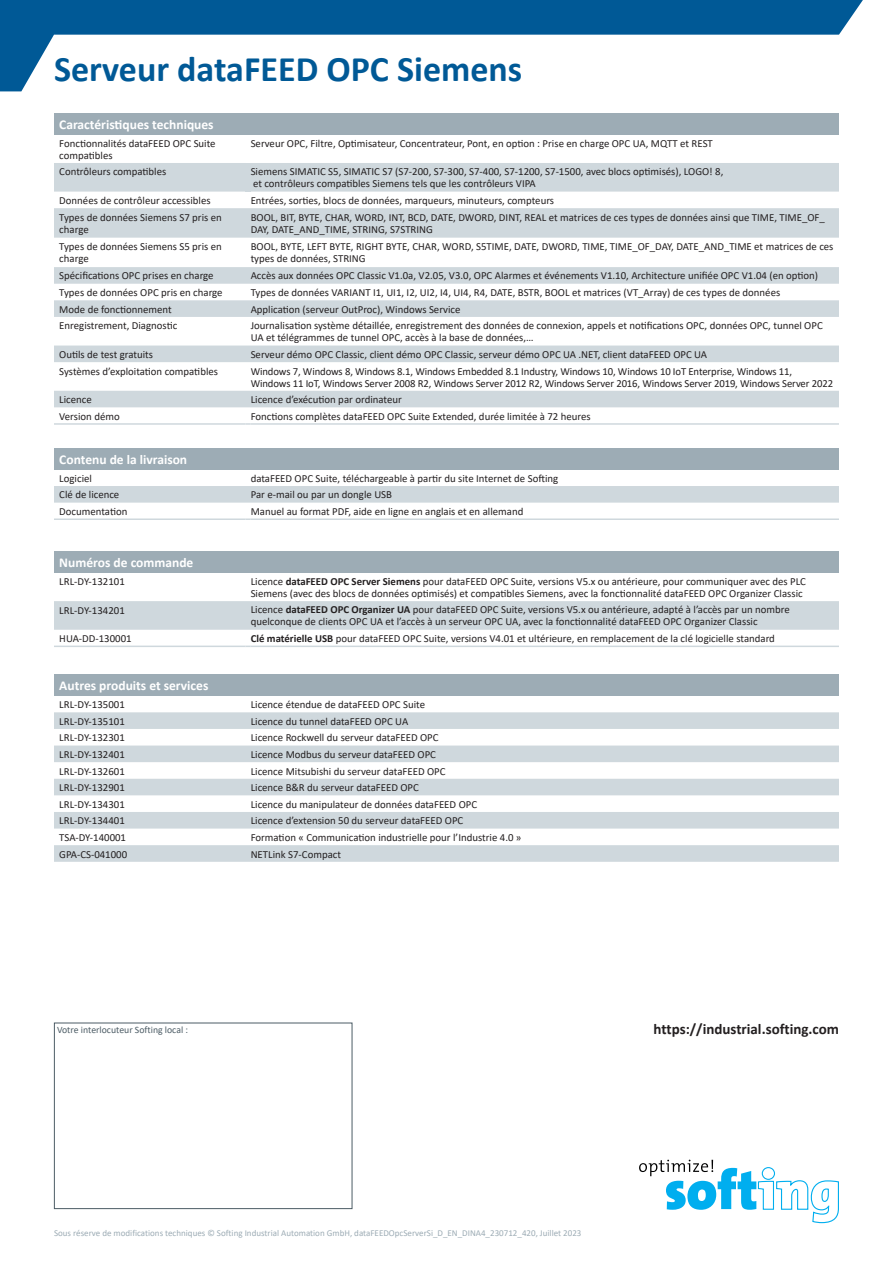
<style>
.page{position:relative;width:893px;height:1263px;background:#fff}
.page>*{position:absolute;margin:0;border:0;box-sizing:border-box;transform-origin:0 0}
.Headline__Produktname{font:700 36px "Calibri";color:#005996}
.t1{font:700 15px "Calibri";color:#231f20}
.Tabelle__Überschriften_9_pt{font:700 13.5px "Calibri";color:#fff}
.Tabelle__Text_7_2_pt{font:10.8px/12px "Calibri";color:#231f20}
.t2{font:9.75px "Calibri";color:#4c5c65}
.t3{font:9px "Calibri";color:#9dacb5}
.s1{font-weight:700}
</style>
<div class="page">
<svg style="left:0;top:0;width:863px;height:91px"></svg>
<div style="left:54px;top:1022px;width:298px;height:187px;background:#fff;border:1px solid #4c5c65"></div>
<svg style="left:639px;top:1160px;width:200px;height:63px"></svg>
<div style="left:54px;top:113px;width:785px;height:21px;background:#9dacb5"></div>
<svg style="left:54px;top:163px;width:785px;height:244px"></svg>
<div style="left:245px;top:163px;width:6px;height:29px;background:#cfd8dd"></div>
<hr style="left:54px;top:423px;width:191px;height:2px;background:#cfd8dd">
<svg style="left:245px;top:423px;width:6px;height:2px"></svg>
<hr style="left:251px;top:423px;width:588px;height:2px;background:#cfd8dd">
<div style="left:54px;top:551px;width:785px;height:21px;background:#9dacb5"></div>
<div style="left:54px;top:601px;width:785px;height:29px;background:#cfd8dd"></div>
<hr style="left:54px;top:646px;width:191px;height:1px;background:#cfd8dd">
<hr style="left:251px;top:646px;width:588px;height:1px;background:#cfd8dd">
<div style="left:54px;top:448px;width:785px;height:21px;background:#9dacb5"></div>
<div style="left:54px;top:486px;width:785px;height:17px;background:#cfd8dd"></div>
<hr style="left:54px;top:518px;width:191px;height:2px;background:#cfd8dd">
<svg style="left:245px;top:518px;width:6px;height:2px"></svg>
<hr style="left:251px;top:518px;width:588px;height:2px;background:#cfd8dd">
<div style="left:54px;top:674px;width:785px;height:22px;background:#9dacb5"></div>
<svg style="left:54px;top:712px;width:785px;height:150px;fill:#cfd8dd"></svg>
<p class="Headline__Produktname" style="left:54px;top:44px;width:470px">Serveur dataFEED OPC Siemens</p>
<p class="Tabelle__Überschriften_9_pt" style="left:59px;top:115px;width:156px">Caractéristiques techniques</p>
<p class="Tabelle__Text_7_2_pt" style="left:59px;top:137px;width:158px">Fonctionnalités dataFEED OPC Suite compatibles</p>
<p class="Tabelle__Text_7_2_pt" style="left:251px;top:137px;width:464px">Serveur OPC, Filtre, Optimisateur, Concentrateur, Pont, en option : Prise en charge OPC UA, MQTT et REST</p>
<p class="Tabelle__Text_7_2_pt" style="left:59px;top:165px;width:108px">Contrôleurs compatibles</p>
<p class="Tabelle__Text_7_2_pt" style="left:251px;top:165px;width:474px">Siemens SIMATIC S5, SIMATIC S7 (S7-200, S7-300, S7-400, S7-1200, S7-1500, avec blocs optimisés), LOGO! 8, et contrôleurs compatibles Siemens tels que les contrôleurs VIPA</p>
<p class="Tabelle__Text_7_2_pt" style="left:59px;top:194px;width:153px">Données de contrôleur accessibles</p>
<p class="Tabelle__Text_7_2_pt" style="left:251px;top:194px;width:305px">Entrées, sorties, blocs de données, marqueurs, minuteurs, compteurs</p>
<p class="Tabelle__Text_7_2_pt" style="left:59px;top:211px;width:164px">Types de données Siemens S7 pris en charge</p>
<p class="Tabelle__Text_7_2_pt" style="left:251px;top:211px;width:576px">BOOL, BIT, BYTE, CHAR, WORD, INT, BCD, DATE, DWORD, DINT, REAL et matrices de ces types de données ainsi que TIME, TIME_OF_<br>DAY, DATE_AND_TIME, STRING, S7STRING</p>
<p class="Tabelle__Text_7_2_pt" style="left:59px;top:241px;width:164px">Types de données Siemens S5 pris en charge</p>
<p class="Tabelle__Text_7_2_pt" style="left:251px;top:240px;width:584px">BOOL, BYTE, LEFT BYTE, RIGHT BYTE, CHAR, WORD, S5TIME, DATE, DWORD, TIME, TIME_OF_DAY, DATE_AND_TIME et matrices de ces types de données, STRING</p>
<p class="Tabelle__Text_7_2_pt" style="left:59px;top:270px;width:156px">Spécifications OPC prises en charge</p>
<p class="Tabelle__Text_7_2_pt" style="left:251px;top:270px;width:569px">Accès aux données OPC Classic V1.0a, V2.05, V3.0, OPC Alarmes et événements V1.10, Architecture unifiée OPC V1.04 (en option)</p>
<p class="Tabelle__Text_7_2_pt" style="left:59px;top:286px;width:165px">Types de données OPC pris en charge</p>
<p class="Tabelle__Text_7_2_pt" style="left:251px;top:286px;width:531px">Types de données VARIANT I1, UI1, I2, UI2, I4, UI4, R4, DATE, BSTR, BOOL et matrices (VT_Array) de ces types de données</p>
<p class="Tabelle__Text_7_2_pt" style="left:59px;top:303px;width:114px">Mode de fonctionnement</p>
<p class="Tabelle__Text_7_2_pt" style="left:251px;top:303px;width:211px">Application (serveur OutProc), Windows Service</p>
<p class="Tabelle__Text_7_2_pt" style="left:59px;top:319px;width:119px">Enregistrement, Diagnostic</p>
<p class="Tabelle__Text_7_2_pt" style="left:251px;top:319px;width:574px">Journalisation système détaillée, enregistrement des données de connexion, appels et notifications OPC, données OPC, tunnel OPC<br>UA et télégrammes de tunnel OPC, accès à la base de données,…</p>
<p class="Tabelle__Text_7_2_pt" style="left:59px;top:348px;width:95px">Outils de test gratuits</p>
<p class="Tabelle__Text_7_2_pt" style="left:251px;top:348px;width:458px">Serveur démo OPC Classic, client démo OPC Classic, serveur démo OPC UA .NET, client dataFEED OPC UA</p>
<p class="Tabelle__Text_7_2_pt" style="left:59px;top:365px;width:160px">Systèmes d’exploitation compatibles</p>
<p class="Tabelle__Text_7_2_pt" style="left:251px;top:365px;width:584px">Windows 7, Windows 8, Windows 8.1, Windows Embedded 8.1 Industry, Windows 10, Windows 10 IoT Enterprise, Windows 11,<br>Windows 11 IoT, Windows Server 2008 R2, Windows Server 2012 R2, Windows Server 2016, Windows Server 2019, Windows Server 2022</p>
<p class="Tabelle__Text_7_2_pt" style="left:59px;top:393px;width:34px">Licence</p>
<p class="Tabelle__Text_7_2_pt" style="left:251px;top:393px;width:153px">Licence d’exécution par ordinateur</p>
<p class="Tabelle__Text_7_2_pt" style="left:59px;top:410px;width:62px">Version démo</p>
<p class="Tabelle__Text_7_2_pt" style="left:251px;top:410px;width:342px">Fonctions complètes dataFEED OPC Suite Extended, durée limitée à 72 heures</p>
<p class="Tabelle__Überschriften_9_pt" style="left:59px;top:450px;width:129px">Contenu de la livraison</p>
<p class="Tabelle__Text_7_2_pt" style="left:59px;top:472px;width:34px">Logiciel</p>
<p class="Tabelle__Text_7_2_pt" style="left:251px;top:472px;width:309px">dataFEED OPC Suite, téléchargeable à partir du site Internet de Softing</p>
<p class="Tabelle__Text_7_2_pt" style="left:59px;top:488px;width:62px">Clé de licence</p>
<p class="Tabelle__Text_7_2_pt" style="left:251px;top:488px;width:143px">Par e-mail ou par un dongle USB</p>
<p class="Tabelle__Text_7_2_pt" style="left:59px;top:505px;width:70px">Documentation</p>
<p class="Tabelle__Text_7_2_pt" style="left:251px;top:505px;width:274px">Manuel au format PDF, aide en ligne en anglais et en allemand</p>
<p class="Tabelle__Überschriften_9_pt" style="left:59px;top:553px;width:136px">Numéros de commande</p>
<p class="Tabelle__Text_7_2_pt" style="left:59px;top:575px;width:67px">LRL-DY-132101</p>
<p class="Tabelle__Text_7_2_pt" style="left:251px;top:575px;width:557px">Licence <span class="s1">dataFEED OPC Server Siemens</span> pour dataFEED OPC Suite, versions V5.x ou antérieure, pour communiquer avec des PLC<br>Siemens (avec des blocs de données optimisés) et compatibles Siemens, avec la fonctionnalité dataFEED OPC Organizer Classic</p>
<p class="Tabelle__Text_7_2_pt" style="left:59px;top:604px;width:67px">LRL-DY-134201</p>
<p class="Tabelle__Text_7_2_pt" style="left:251px;top:604px;width:541px">Licence <span class="s1">dataFEED OPC Organizer UA</span> pour dataFEED OPC Suite, versions V5.x ou antérieure, adapté à l’accès par un nombre quelconque de clients OPC UA et l’accès à un serveur OPC UA, avec la fonctionnalité dataFEED OPC Organizer Classic</p>
<p class="Tabelle__Text_7_2_pt" style="left:59px;top:632px;width:74px">HUA-DD-130001</p>
<p class="Tabelle__Text_7_2_pt" style="left:251px;top:632px;width:526px"><span class="s1">Clé matérielle USB</span> pour dataFEED OPC Suite, versions V4.01 et ultérieure, en remplacement de la clé logicielle standard</p>
<p class="Tabelle__Überschriften_9_pt" style="left:59px;top:676px;width:151px">Autres produits et services</p>
<p class="Tabelle__Text_7_2_pt" style="left:59px;top:698px;width:67px">LRL-DY-135001</p>
<p class="Tabelle__Text_7_2_pt" style="left:251px;top:698px;width:176px">Licence étendue de dataFEED OPC Suite</p>
<p class="Tabelle__Text_7_2_pt" style="left:59px;top:715px;width:67px">LRL-DY-135101</p>
<p class="Tabelle__Text_7_2_pt" style="left:251px;top:715px;width:159px">Licence du tunnel dataFEED OPC UA</p>
<p class="Tabelle__Text_7_2_pt" style="left:59px;top:731px;width:67px">LRL-DY-132301</p>
<p class="Tabelle__Text_7_2_pt" style="left:251px;top:731px;width:189px">Licence Rockwell du serveur dataFEED OPC</p>
<p class="Tabelle__Text_7_2_pt" style="left:59px;top:748px;width:67px">LRL-DY-132401</p>
<p class="Tabelle__Text_7_2_pt" style="left:251px;top:748px;width:187px">Licence Modbus du serveur dataFEED OPC</p>
<p class="Tabelle__Text_7_2_pt" style="left:59px;top:765px;width:67px">LRL-DY-132601</p>
<p class="Tabelle__Text_7_2_pt" style="left:251px;top:765px;width:196px">Licence Mitsubishi du serveur dataFEED OPC</p>
<p class="Tabelle__Text_7_2_pt" style="left:59px;top:781px;width:67px">LRL-DY-132901</p>
<p class="Tabelle__Text_7_2_pt" style="left:251px;top:781px;width:170px">Licence B&amp;R du serveur dataFEED OPC</p>
<p class="Tabelle__Text_7_2_pt" style="left:59px;top:798px;width:67px">LRL-DY-134301</p>
<p class="Tabelle__Text_7_2_pt" style="left:251px;top:798px;width:228px">Licence du manipulateur de données dataFEED OPC</p>
<p class="Tabelle__Text_7_2_pt" style="left:59px;top:814px;width:67px">LRL-DY-134401</p>
<p class="Tabelle__Text_7_2_pt" style="left:251px;top:814px;width:214px">Licence d’extension 50 du serveur dataFEED OPC</p>
<p class="Tabelle__Text_7_2_pt" style="left:59px;top:831px;width:68px">TSA-DY-140001</p>
<p class="Tabelle__Text_7_2_pt" style="left:251px;top:831px;width:272px">Formation « Communication industrielle pour l’Industrie 4.0 »</p>
<p class="Tabelle__Text_7_2_pt" style="left:59px;top:848px;width:69px">GPA-CS-041000</p>
<p class="Tabelle__Text_7_2_pt" style="left:251px;top:848px;width:92px">NETLink S7-Compact</p>
<p class="t2" style="left:57px;top:1023px;width:133px">Votre interlocuteur Softing local :</p>
<p class="t1" style="left:654px;top:1018px;width:187px">https://industrial.softing.com</p>
<p class="t3" style="left:54px;top:1226px;width:529px">Sous réserve de modifications techniques © Softing Industrial Automation GmbH, dataFEEDOpcServerSi_D_EN_DINA4_230712_420, Juillet 2023</p>
</div>
